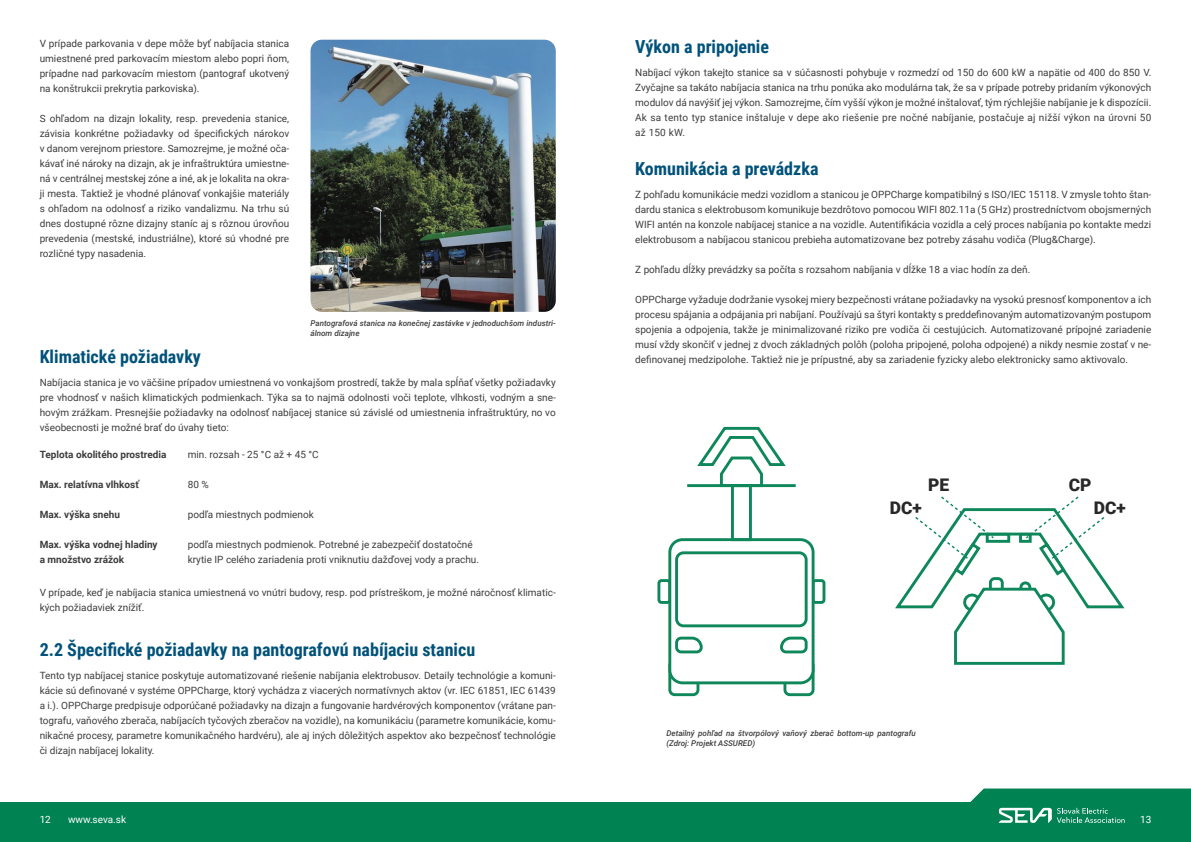
<style>
.page{position:relative;width:1191px;height:842px;background:#fff}
.page>*{position:absolute;margin:0;border:0;box-sizing:border-box;transform-origin:0 0}
.t1{font:700 18px "Roboto Condensed";color:#00527a}
.t2{font:900 17.4px "Roboto";color:#292829}
.t3{font:10px/15px "Roboto";color:#3d3d3d;text-align:justify}
.t4{font:700 10px/15px "Roboto";color:#3d3d3d}
.t5{font:10px "Roboto";color:#fff}
.t6{font:italic 500 8px/10px "Roboto";color:#3d3d3d}
</style>
<div class="page">
<div style="left:0;top:802px;width:1191px;height:40px;background:#008252"></div>
<svg style="left:970px;top:788px;width:221px;height:35px"></svg>
<img style="left:310px;top:40px;width:246px;height:272px">
<div style="left:783px;top:659px;width:31px;height:37px;border:3px solid #0e875b;border-radius:5px"></div>
<div style="left:668px;top:659px;width:31px;height:37px;border:3px solid #0e875b;border-radius:5px"></div>
<div style="left:657px;top:579px;width:14px;height:25px;border:3px solid #0e875b;border-radius:3px"></div>
<div style="left:811px;top:579px;width:14px;height:25px;border:3px solid #0e875b;border-radius:3px"></div>
<div style="left:670px;top:540px;width:143px;height:143px;background:#fff;border-radius:13px"></div>
<div style="left:668px;top:538px;width:146px;height:146px;border:3px solid #0e875b;border-radius:13px"></div>
<div style="left:731px;top:484px;width:21px;height:57px;border:3px solid #0e875b"></div>
<svg style="left:694px;top:426px;width:94px;height:62px"></svg>
<hr style="left:687px;top:484px;width:108px;height:3px;background:#0e875b">
<div style="left:675px;top:551px;width:132px;height:76px;border:3px solid #0e875b;border-radius:7px"></div>
<svg style="left:780px;top:636px;width:28px;height:18px"></svg>
<svg style="left:675px;top:636px;width:28px;height:18px"></svg>
<svg style="left:895px;top:496px;width:230px;height:169px"></svg>
<p class="t3" style="left:40px;top:36px;width:251px">V prípade parkovania v depe môže byť nabíjacia stanica umiestnené pred parkovacím miestom alebo popri ňom, prípadne nad parkovacím miestom (pantograf ukotvený na konštrukcii prekrytia parkoviska).</p>
<p class="t3" style="left:40px;top:111px;width:251px">S ohľadom na dizajn lokality, resp. prevedenia stanice, závisia konkrétne požiadavky od špecifických nárokov v danom verejnom priestore. Samozrejme, je možné oča&shy;kávať iné nároky na dizajn, ak je infraštruktúra umiestne&shy;ná v centrálnej mestskej zóne a iné, ak je lokalita na okra&shy;ji mesta. Taktiež je vhodné plánovať vonkajšie materiály s ohľadom na odolnosť a riziko vandalizmu. Na trhu sú dnes dostupné rôzne dizajny staníc aj s rôznou úrovňou prevedenia (mestské, industriálne), ktoré sú vhodné pre rozličné typy nasadenia.</p>
<h1 class="t1" style="left:40px;top:344px;width:163px">Klimatické požiadavky</h1>
<p class="t6" style="left:310px;top:318px;width:247px">Pantografová stanica na konečnej zastávke v jednoduchšom industri&shy;álnom dizajne</p>
<p class="t3" style="left:40px;top:375px;width:517px">Nabíjacia stanica je vo väčšine prípadov umiestnená vo vonkajšom prostredí, takže by mala spĺňať všetky požiadavky pre vhodnosť v našich klimatických podmienkach. Týka sa to najmä odolnosti voči teplote, vlhkosti, vodným a sne&shy;hovým zrážkam. Presnejšie požiadavky na odolnosť nabíjacej stanice sú závislé od umiestnenia infraštruktúry, no vo všeobecnosti je možné brať do úvahy tieto:</p>
<p class="t4" style="left:40px;top:447px;width:128px">Teplota okolitého prostredia</p>
<p class="t4" style="left:40px;top:477px;width:101px">Max. relatívna vlhkosť</p>
<p class="t4" style="left:40px;top:507px;width:82px">Max. výška snehu</p>
<p class="t4" style="left:40px;top:537px;width:119px">Max. výška vodnej hladiny a množstvo zrážok</p>
<p class="t3" style="left:188px;top:447px;width:132px">min. rozsah - 25 °C až + 45 °C</p>
<p class="t3" style="left:188px;top:477px;width:23px">80 %</p>
<p class="t3" style="left:188px;top:507px;width:128px">podľa miestnych podmienok</p>
<p class="t3" style="left:188px;top:537px;width:293px">podľa miestnych podmienok. Potrebné je zabezpečiť dostatočné krytie IP celého zariadenia proti vniknutiu dažďovej vody a prachu.</p>
<p class="t3" style="left:40px;top:585px;width:517px">V prípade, keď je nabíjacia stanica umiestnená vo vnútri budovy, resp. pod prístreškom, je možné náročnosť klimatic&shy;kých požiadaviek znížiť.</p>
<h1 class="t1" style="left:40px;top:637px;width:437px">2.2 Špecifické požiadavky na pantografovú nabíjaciu stanicu</h1>
<p class="t3" style="left:40px;top:668px;width:517px">Tento typ nabíjacej stanice poskytuje automatizované riešenie nabíjania elektrobusov. Detaily technológie a komuni&shy;kácie sú definované v systéme OPPCharge, ktorý vychádza z viacerých normatívnych aktov (vr. IEC 61851, IEC 61439 a i.). OPPCharge predpisuje odporúčané požiadavky na dizajn a fungovanie hardvérových komponentov (vrátane pan&shy;tografu, vaňového zberača, nabíjacích tyčových zberačov na vozidle), na komunikáciu (parametre komunikácie, komu&shy;nikačné procesy, parametre komunikačného hardvéru), ale aj iných dôležitých aspektov ako bezpečnosť technológie či dizajn nabíjacej lokality.</p>
<h1 class="t1" style="left:635px;top:34px;width:135px">Výkon a pripojenie</h1>
<p class="t3" style="left:635px;top:65px;width:517px">Nabíjací výkon takejto stanice sa v súčasnosti pohybuje v rozmedzí od 150 do 600 kW a napätie od 400 do 850 V.<br>Zvyčajne sa takáto nabíjacia stanica na trhu ponúka ako modulárna tak, že sa v prípade potreby pridaním výkonových modulov dá navýšiť jej výkon. Samozrejme, čím vyšší výkon je možné inštalovať, tým rýchlejšie nabíjanie je k dispozícii.<br>Ak sa tento typ stanice inštaluje v depe ako riešenie pre nočné nabíjanie, postačuje aj nižší výkon na úrovni 50 až 150 kW.</p>
<h1 class="t1" style="left:635px;top:156px;width:185px">Komunikácia a prevádzka</h1>
<p class="t3" style="left:635px;top:187px;width:517px">Z pohľadu komunikácie medzi vozidlom a stanicou je OPPCharge kompatibilný s ISO/IEC 15118. V zmysle tohto štan&shy;dardu stanica s elektrobusom komunikuje bezdrôtovo pomocou WIFI 802.11a (5 GHz) prostredníctvom obojsmerných WIFI antén na konzole nabíjacej stanice a na vozidle. Autentifikácia vozidla a celý proces nabíjania po kontakte medzi elektrobusom a nabíjacou stanicou prebieha automatizovane bez potreby zásahu vodiča (Plug&amp;Charge).</p>
<p class="t3" style="left:635px;top:262px;width:397px">Z pohľadu dĺžky prevádzky sa počíta s rozsahom nabíjania v dĺžke 18 a viac hodín za deň.</p>
<p class="t3" style="left:635px;top:292px;width:517px">OPPCharge vyžaduje dodržanie vysokej miery bezpečnosti vrátane požiadavky na vysokú presnosť komponentov a ich procesu spájania a odpájania pri nabíjaní. Používajú sa štyri kontakty s preddefinovaným automatizovaným postupom spojenia a odpojenia, takže je minimalizované riziko pre vodiča či cestujúcich. Automatizované prípojné zariadenie musí vždy skončiť v jednej z dvoch základných polôh (poloha pripojené, poloha odpojené) a nikdy nesmie zostať v ne&shy;definovanej medzipolohe. Taktiež nie je prípustné, aby sa zariadenie fyzicky alebo elektronicky samo aktivovalo.</p>
<h2 class="t2" style="left:928px;top:473px;width:23px">PE</h2>
<h2 class="t2" style="left:1068px;top:473px;width:24px">CP</h2>
<h2 class="t2" style="left:889px;top:495px;width:33px">DC+</h2>
<h2 class="t2" style="left:1094px;top:495px;width:33px">DC+</h2>
<p class="t6" style="left:666px;top:728px;width:251px">Detailný pohľad na štvorpólový vaňový zberač bottom-up pantografu (Zdroj: Projekt ASSURED)</p>
<p class="t5" style="left:40px;top:812px;width:13px">12</p>
<p class="t5" style="left:68px;top:812px;width:60px">www.seva.sk</p>
<p class="t5" style="left:1140px;top:812px;width:13px">13</p>
</div>
